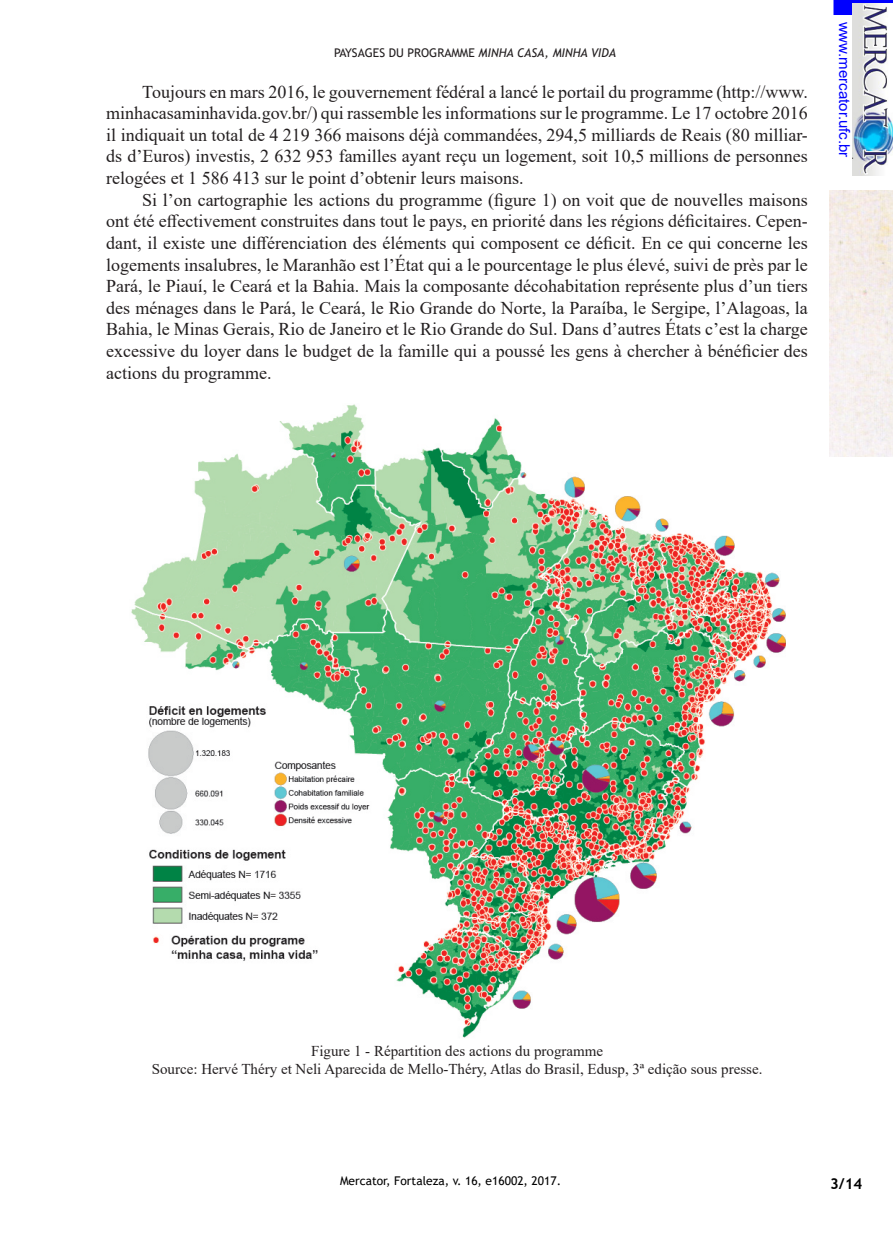
<style>
.page{position:relative;width:893px;height:1234px;background:#fff}
.page>*{position:absolute;margin:0;border:0;box-sizing:border-box;transform-origin:0 0}
.t1{font:18px/21.6px "Times New Roman";color:#231f20;text-align:justify}
.LEGENDA{font:15px "Times New Roman";color:#231f20}
.t2{font:15px "Arial";color:#00f}
.t3{font:700 15px "Trebuchet MS";color:#000}
.t4{font:12px "Trebuchet MS";color:#231f20}
.t5{font:12px "Trebuchet MS";color:#000}
.s1{font-style:italic}
</style>
<div class="page">
<img style="left:829px;top:190px;width:64px;height:266px">
<div style="left:833px;top:0;width:60px;height:15px;background:#00f"></div>
<img style="left:853px;top:3px;width:40px;height:173px">
<img style="left:131px;top:404px;width:654px;height:633px">
<p class="t4" style="left:334px;top:45px;width:284px">PAYSAGES DU PROGRAMME <span class="s1">MINHA CASA, MINHA VIDA</span></p>
<p class="t1" style="left:106px;top:80px;width:703px;text-indent:36px">Toujours en mars 2016, le gouvernement fédéral a lancé le portail du programme (http://www. minhacasaminhavida.gov.br/) qui rassemble les informations sur le programme. Le 17 octobre 2016 il indiquait un total de 4 219 366 maisons déjà commandées, 294,5 milliards de Reais (80 milliar&shy;ds d’Euros) investis, 2 632 953 familles ayant reçu un logement, soit 10,5 millions de personnes relogées et 1 586 413 sur le point d’obtenir leurs maisons.</p>
<p class="t1" style="left:106px;top:188px;width:703px;text-indent:36px">Si l’on cartographie les actions du programme (figure 1) on voit que de nouvelles maisons ont été effectivement construites dans tout le pays, en priorité dans les régions déficitaires. Cepen&shy;dant, il existe une différenciation des éléments qui composent ce déficit. En ce qui concerne les logements insalubres, le Maranhão est l’État qui a le pourcentage le plus élevé, suivi de près par le Pará, le Piauí, le Ceará et la Bahia. Mais la composante décohabitation représente plus d’un tiers des ménages dans le Pará, le Ceará, le Rio Grande do Norte, la Paraíba, le Sergipe, l’Alagoas, la Bahia, le Minas Gerais, Rio de Janeiro et le Rio Grande do Sul. Dans d’autres États c’est la charge excessive du loyer dans le budget de la famille qui a poussé les gens à chercher à bénéficier des actions du programme.</p>
<p class="t2" style="left:855px;top:21px;width:138px;rotate:90deg">www.mercator.ufc.br</p>
<p class="LEGENDA" style="left:311px;top:1040px;width:294px">Figure 1 - Répartition des actions du programme</p>
<p class="LEGENDA" style="left:152px;top:1058px;width:612px">Source: Hervé Théry et Neli Aparecida de Mello-Théry, Atlas do Brasil, Edusp, 3ª edição sous presse.</p>
<p class="t5" style="left:340px;top:1172px;width:223px">Mercator, Fortaleza, v. 16, e16002, 2017.</p>
<p class="t3" style="left:830px;top:1173px;width:34px">3/14</p>
</div>
